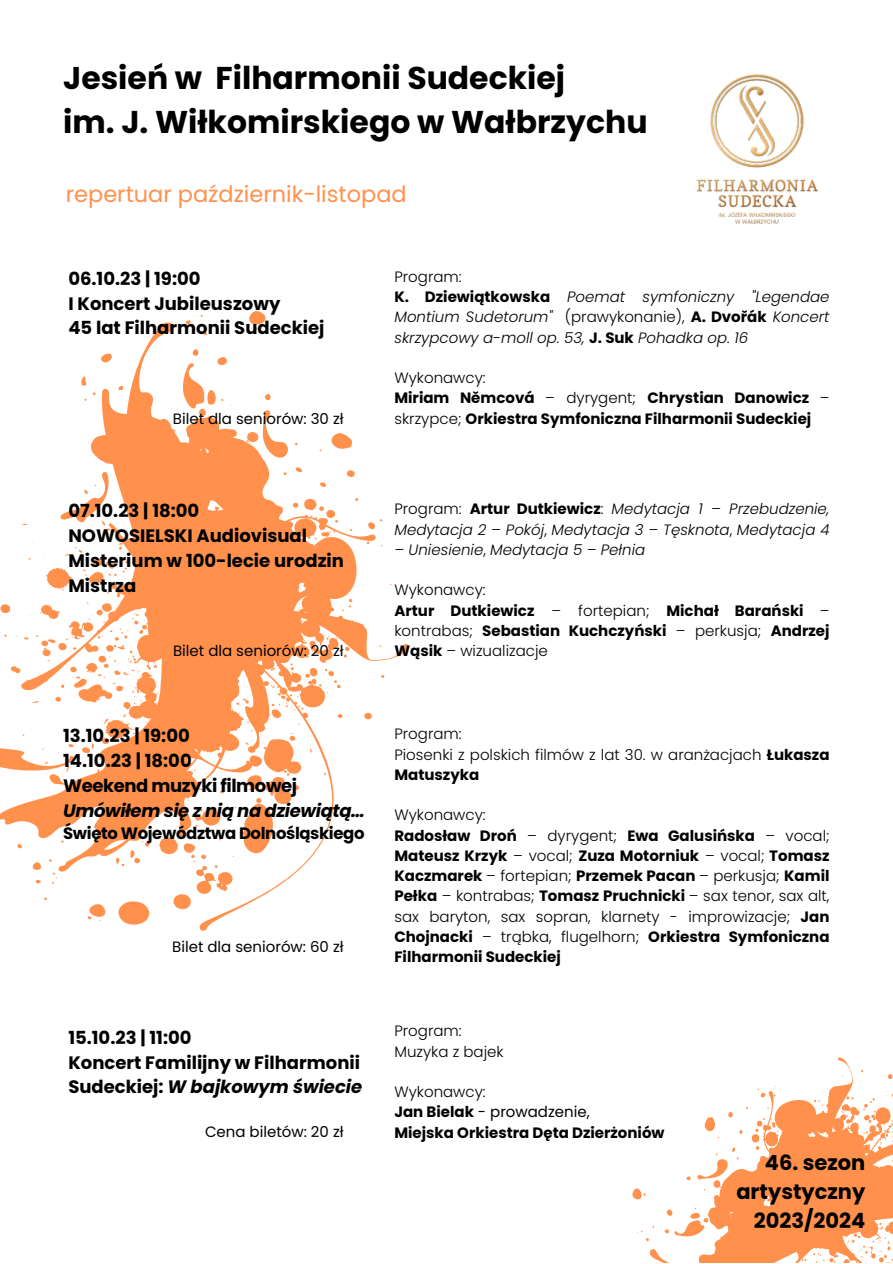
<style>
.page{position:relative;width:893px;height:1264px;background:#fff}
.page>*{position:absolute;margin:0;border:0;box-sizing:border-box;transform-origin:0 0}
.t1{font:700 31.5px "Poppins";color:#000}
.t2{font:22.5px "Poppins";color:#ff914d}
.t3{font:700 21px/29.2px "Poppins";color:#000;text-align:right}
.t4{font:700 18px/24.8px "Poppins";color:#000}
.t5{font:italic 700 18px/24.8px "Poppins";letter-spacing:-.02em;color:#000}
.t6{font:700 16.5px "Poppins";letter-spacing:-.02em;color:#000}
.t7{font:700 15px/20.2px "Poppins";color:#000;text-align:justify}
.t8{font:italic 300 15px/20.2px "Poppins";color:#000;text-align:justify}
.t9{font:300 15px/20.2px "Poppins";color:#000}
.t10{font:15px "Poppins";color:#000}
.s1{font-style:normal}
.s2{font-style:italic}
.s3{font-weight:700;font-style:normal}
.s4{font-weight:300}
.s5{font-weight:700}
</style>
<div class="page">
<svg style="left:0;top:309px;width:409px;height:369px"></svg>
<svg style="left:12px;top:604px;width:349px;height:327px"></svg>
<img style="left:696px;top:74px;width:122px;height:150px">
<svg style="left:632px;top:1175px;width:67px;height:87px"></svg>
<svg style="left:699px;top:1057px;width:193px;height:205px"></svg>
<p class="t1" style="left:63px;top:56px;width:503px">Jesień w Filharmonii Sudeckiej</p>
<p class="t1" style="left:63px;top:100px;width:586px">im. J. Wiłkomirskiego w Wałbrzychu</p>
<p class="t2" style="left:66px;top:178px;width:342px">repertuar październik-listopad</p>
<p class="t4" style="left:68px;top:266px;width:134px">06.10.23 | 19:00</p>
<p class="t4" style="left:68px;top:291px;width:213px">I Koncert Jubileuszowy</p>
<p class="t4" style="left:68px;top:316px;width:257px">45 lat Filharmonii Sudeckiej</p>
<p class="t10" style="left:173px;top:408px;width:172px">Bilet dla seniorów: 30 zł</p>
<p class="t4" style="left:68px;top:499px;width:132px">07.10.23 | 18:00</p>
<p class="t4" style="left:68px;top:523px;width:277px">NOWOSIELSKI Audiovisual<br>Misterium w 100-lecie urodzin<br>Mistrza</p>
<p class="t10" style="left:173px;top:640px;width:172px">Bilet dla seniorów: 20 zł</p>
<p class="t4" style="left:63px;top:723px;width:128px">13.10.23 | 19:00</p>
<p class="t4" style="left:63px;top:748px;width:130px">14.10.23 | 18:00</p>
<p class="t5" style="left:63px;top:773px;width:303px"><span class="s1">Weekend muzyki filmowej<br></span>Umówiłem się z nią na dziewiątą…</p>
<p class="t6" style="left:63px;top:821px;width:303px">Święto Województwa Dolnośląskiego</p>
<p class="t10" style="left:172px;top:936px;width:173px">Bilet dla seniorów: 60 zł</p>
<p class="t4" style="left:68px;top:1025px;width:125px">15.10.23 | 11:00</p>
<p class="t4" style="left:68px;top:1049px;width:295px">Koncert Familijny w Filharmonii<br>Sudeckiej: <span class="s2">W bajkowym świecie</span></p>
<p class="t9" style="left:394px;top:266px;width:69px">Program:</p>
<p class="t8" style="left:394px;top:287px;width:436px"><span class="s3">K. Dziewiątkowska</span> Poemat symfoniczny "Legendae Montium Sudetorum" <span class="s1">(prawykonanie),</span> <span class="s3">A. Dvořák</span> Koncert skrzypcowy a-moll op. 53, <span class="s3">J. Suk</span> Pohadka op. 16</p>
<p class="t9" style="left:394px;top:368px;width:93px">Wykonawcy:</p>
<p class="t7" style="left:394px;top:388px;width:436px">Miriam Němcová <span class="s4">– dyrygent;</span> Chrystian Danowicz <span class="s4">– skrzypce;</span> Orkiestra Symfoniczna Filharmonii Sudeckiej</p>
<p class="t8" style="left:394px;top:499px;width:436px"><span class="s1">Program:</span> <span class="s3">Artur Dutkiewicz</span><span class="s1">:</span> Medytacja 1 – Przebudzenie,<br>Medytacja 2 – Pokój<span class="s1">,</span> Medytacja 3 – Tęsknota<span class="s1">,</span> Medytacja 4</p>
<p class="t8" style="left:394px;top:539px;width:252px">– Uniesienie<span class="s1">,</span> Medytacja 5 – Pełnia</p>
<p class="t9" style="left:394px;top:580px;width:93px">Wykonawcy:</p>
<p class="t7" style="left:394px;top:600px;width:436px">Artur Dutkiewicz <span class="s4">– fortepian;</span> Michał Barański <span class="s4">– kontrabas;</span> Sebastian Kuchczyński <span class="s4">– perkusja;</span> Andrzej Wąsik <span class="s4">– wizualizacje</span></p>
<p class="t9" style="left:394px;top:724px;width:69px">Program:</p>
<p class="t9" style="left:394px;top:744px;width:436px">Piosenki z polskich filmów z lat 30. w aranżacjach <span class="s5">Łukasza<br>Matuszyka</span></p>
<p class="t9" style="left:394px;top:805px;width:93px">Wykonawcy:</p>
<p class="t7" style="left:394px;top:825px;width:436px">Radosław Droń <span class="s4">– dyrygent;</span> Ewa Galusińska <span class="s4">– vocal; </span>Mateusz Krzyk <span class="s4">– vocal;</span> Zuza Motorniuk <span class="s4">– vocal;</span> Tomasz Kaczmarek <span class="s4">– fortepian;</span> Przemek Pacan <span class="s4">– perkusja;</span> Kamil Pełka <span class="s4">– kontrabas;</span> Tomasz Pruchnicki <span class="s4">– sax tenor, sax alt, sax baryton, sax sopran, klarnety - improwizacje;</span> Jan Chojnacki <span class="s4">– trąbka, flugelhorn;</span> Orkiestra Symfoniczna Filharmonii Sudeckiej</p>
<p class="t9" style="left:394px;top:1021px;width:69px">Program:</p>
<p class="t9" style="left:394px;top:1041px;width:111px">Muzyka z bajek</p>
<p class="t9" style="left:394px;top:1081px;width:93px">Wykonawcy:</p>
<p class="t10" style="left:394px;top:1101px;width:197px"><span class="s5">Jan Bielak</span> - prowadzenie,</p>
<p class="t10" style="left:205px;top:1121px;width:140px">Cena biletów: 20 zł</p>
<p class="t7" style="left:394px;top:1122px;width:272px">Miejska Orkiestra Dęta Dzierżoniów</p>
<p class="t3" style="left:736px;top:1147px;width:130px">46. sezon artystyczny</p>
<p class="t3" style="left:753px;top:1206px;width:113px">2023/2024</p>
</div>
